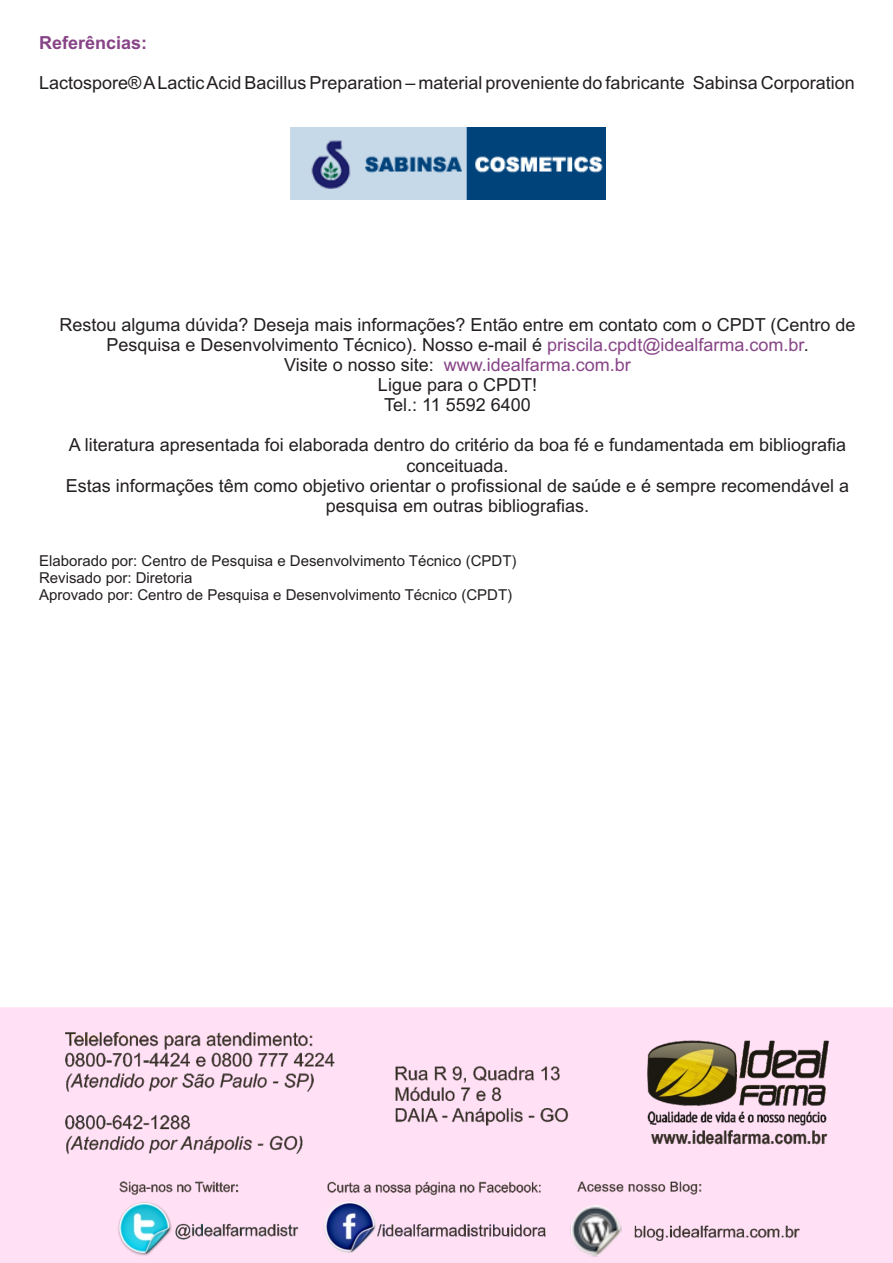
<style>
.page{position:relative;width:893px;height:1263px;background:#fff}
.page>*{position:absolute;margin:0;border:0;box-sizing:border-box;transform-origin:0 0}
.t1{font:18px/20.1px "Arial";color:#231f20;text-align:center}
.t2{font:18px/20.1px "Arial";color:#874487}
.t3{font:700 18px "Arial";color:#874487}
.t4{font:15px/16.8px "Arial";color:#231f20}
.s1{color:#231f20}
</style>
<div class="page">
<div style="left:0;top:1007px;width:893px;height:256px;background:#ffe0f5"></div>
<img style="left:65px;top:1033px;width:763px;height:227px">
<img style="left:290px;top:128px;width:315px;height:71px">
<p class="t3" style="left:39px;top:36px;width:110px">Referências:</p>
<p class="t1" style="left:39px;top:75px;width:817px">Lactospore® ALactic Acid Bacillus Preparation – material proveniente do fabricante Sabinsa Corporation</p>
<p class="t1" style="left:59px;top:316px;width:798px">Restou alguma dúvida? Deseja mais informações? Então entre em contato com o CPDT (Centro de</p>
<p class="t1" style="left:284px;top:356px;width:151px">Visite o nosso site:</p>
<p class="t1" style="left:378px;top:376px;width:161px">Ligue para o CPDT!</p>
<p class="t1" style="left:384px;top:397px;width:148px">Tel.: 11 5592 6400</p>
<p class="t1" style="left:66px;top:437px;width:785px">A literatura apresentada foi elaborada dentro do critério da boa fé e fundamentada em bibliografia conceituada.<br>Estas informações têm como objetivo orientar o profissional de saúde e é sempre recomendável a pesquisa em outras bibliografias.</p>
<p class="t4" style="left:39px;top:554px;width:479px">Elaborado por: Centro de Pesquisa e Desenvolvimento Técnico (CPDT)<br>Revisado por: Diretoria<br>Aprovado por: Centro de Pesquisa e Desenvolvimento Técnico (CPDT)</p>
<p class="t2" style="left:444px;top:336px;width:366px;text-indent:-337px"><span class="s1">Pesquisa e Desenvolvimento Técnico). Nosso e-mail é</span> priscila.cpdt@idealfarma.com.br<span class="s1">. </span>www.idealfarma.com.br</p>
</div>
